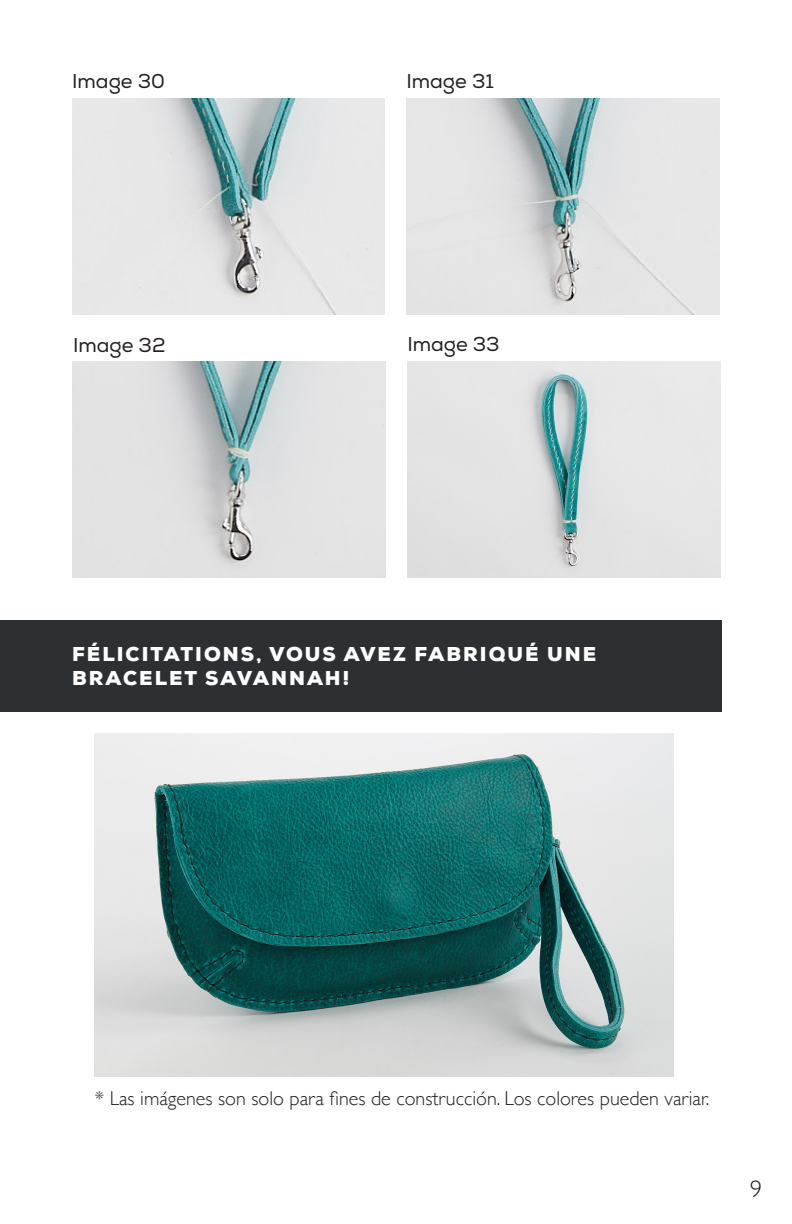
<style>
.page{position:relative;width:792px;height:1224px;background:#fff}
.page>*{position:absolute;margin:0;border:0;box-sizing:border-box;transform-origin:0 0}
.t1{font:300 24px "Gill Sans Nova";color:#231f20}
.t2{font:300 20px "Gill Sans";color:#231f20}
.t3{font:900 20px/24px "Nexa";letter-spacing:.1em;color:#fff}
.t4{font:20px "Nexa";color:#231f20}
</style>
<div class="page">
<img style="left:72px;top:98px;width:313px;height:216px">
<img style="left:73px;top:362px;width:313px;height:216px">
<img style="left:406px;top:98px;width:314px;height:216px">
<img style="left:407px;top:362px;width:314px;height:216px">
<div style="left:0;top:621px;width:722px;height:91px;background:#2d3032"></div>
<img style="left:95px;top:734px;width:579px;height:342px">
<p class="t4" style="left:72px;top:69px;width:94px">Image 30</p>
<p class="t4" style="left:73px;top:333px;width:94px">Image 32</p>
<p class="t4" style="left:406px;top:69px;width:89px">Image 31</p>
<p class="t4" style="left:407px;top:332px;width:94px">Image 33</p>
<p class="t3" style="left:72px;top:643px;width:526px">FÉLICITATIONS, VOUS AVEZ FABRIQUÉ UNE<br>BRACELET SAVANNAH!</p>
<p class="t2" style="left:95px;top:1082px;width:616px">* Las imágenes son solo para fines de construcción. Los colores pueden variar.</p>
<p class="t1" style="left:750px;top:1174px;width:13px">9</p>
</div>
